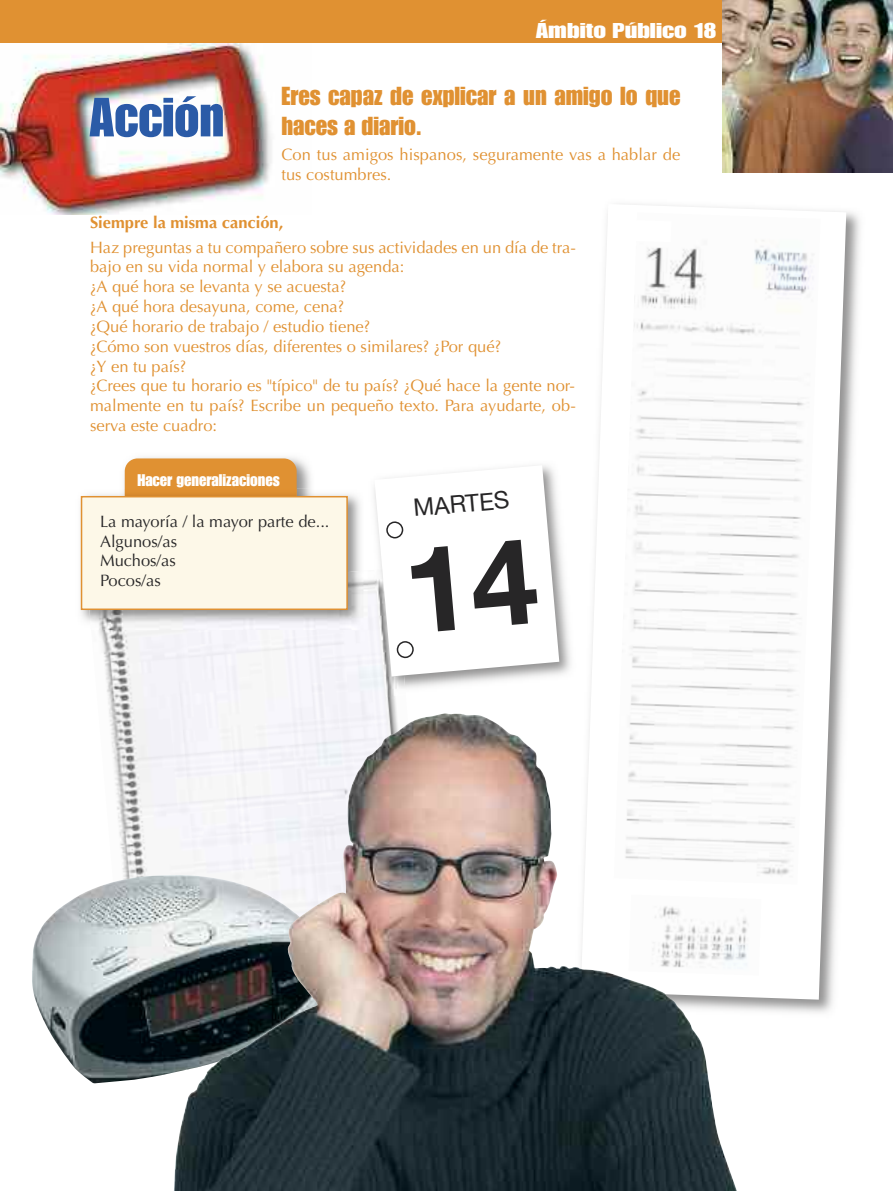
<style>
.page{position:relative;width:893px;height:1191px;background:#fff}
.page>*{position:absolute;margin:0;border:0;box-sizing:border-box;transform-origin:0 0}
.t1{font:54px "Impact LT Std";color:#2b5ba7}
.t2{font:25.5px/30.6px "Impact LT Std";color:#e09132}
.t3{font:24px "Helvetica Neue";color:#272627}
.t4{font:21px "Impact LT Std";color:#fff;scale:1.3 1}
.t5{font:16.5px/19.8px "Optima LT Std";color:#e09132}
.t6{font:16.5px/19.8px "Optima LT Std";color:#272627}
.t7{font:700 16.5px "Optima LT Std";color:#e09132}
.t8{font:16.5px "Impact LT Std";color:#fff}
</style>
<div class="page">
<img style="left:99px;top:630px;width:298px;height:245px">
<img style="left:737px;top:211px;width:123px;height:802px">
<svg style="left:590px;top:204px;width:256px;height:795px"></svg>
<img style="left:1px;top:43px;width:271px;height:171px">
<div style="left:0;top:0;width:743px;height:43px;background:#e09132"></div>
<img style="left:614px;top:212px;width:206px;height:672px">
<img style="left:737px;top:894px;width:24px;height:81px">
<svg style="left:626px;top:220px;width:45px;height:22px"></svg>
<img style="left:32px;top:875px;width:141px;height:208px">
<img style="left:173px;top:713px;width:564px;height:478px">
<img style="left:124px;top:457px;width:187px;height:32px">
<div style="left:125px;top:458px;width:172px;height:90px;background:#e09132;border-radius:13px"></div>
<img style="left:80px;top:494px;width:280px;height:127px">
<img style="left:88px;top:570px;width:278px;height:60px">
<img style="left:118px;top:489px;width:198px;height:7px">
<div style="left:82px;top:497px;width:264px;height:111px;background:#fdf8e8"></div>
<div style="left:81px;top:496px;width:267px;height:114px;border:2px solid #e09132"></div>
<img style="left:366px;top:529px;width:205px;height:166px">
<img style="left:375px;top:676px;width:31px;height:21px">
<img style="left:723px;top:0;width:170px;height:172px">
<svg style="left:368px;top:465px;width:191px;height:211px"></svg>
<h1 class="t1" style="left:89px;top:98px;width:137px">Acción</h1>
<p class="t4" style="left:536px;top:23px;width:141px">Ámbito Público 18</p>
<h2 class="t2" style="left:281px;top:81px;width:400px">Eres capaz de explicar a un amigo lo que haces a diario.</h2>
<p class="t5" style="left:281px;top:146px;width:400px">Con tus amigos hispanos, seguramente vas a hablar de tus costumbres.</p>
<p class="t7" style="left:90px;top:216px;width:195px">Siempre la misma canción,</p>
<p class="t5" style="left:90px;top:239px;width:487px">Haz preguntas a tu compañero sobre sus actividades en un día de tra&shy;bajo en su vida normal y elabora su agenda:<br>¿A qué hora se levanta y se acuesta?<br>¿A qué hora desayuna, come, cena?<br>¿Qué horario de trabajo / estudio tiene?<br>¿Cómo son vuestros días, diferentes o similares? ¿Por qué?<br>¿Y en tu país?<br>¿Crees que tu horario es "típico" de tu país? ¿Qué hace la gente nor&shy;malmente en tu país? Escribe un pequeño texto. Para ayudarte, ob&shy;serva este cuadro:</p>
<p class="t8" style="left:137px;top:474px;width:144px">Hacer generalizaciones</p>
<p class="t6" style="left:100px;top:513px;width:231px">La mayoría / la mayor parte de...<br>Algunos/as<br>Muchos/as<br>Pocos/as</p>
<h3 class="t3" style="left:412px;top:494px;width:98px;rotate:-5deg">MARTES</h3>
</div>
